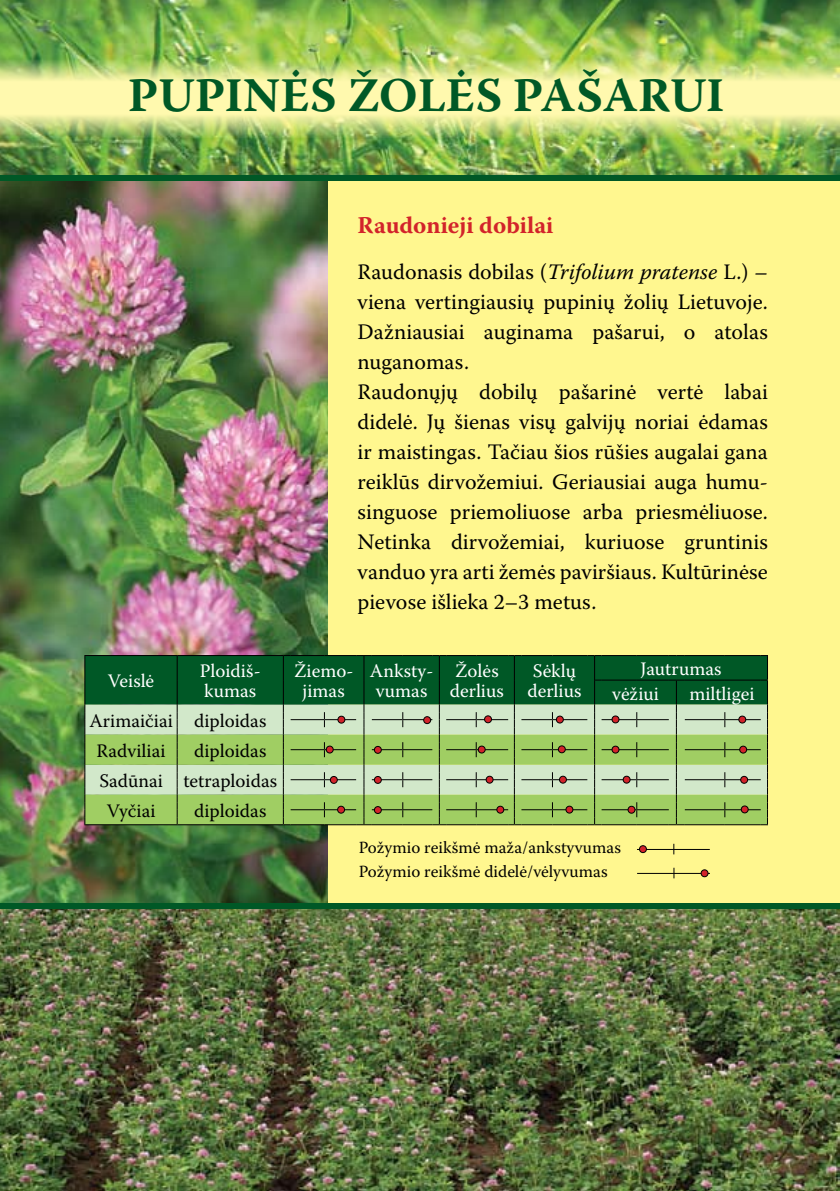
<style>
.page{position:relative;width:840px;height:1191px;background:#fff}
.page>*{position:absolute;margin:0;border:0;box-sizing:border-box;transform-origin:0 0}
.t1{font:700 48px "Warnock Pro";color:#005826}
.t2{font:700 24px "Warnock Pro";color:#d2232a}
.t3{font:22px/30px "Warnock Pro";color:#000}
.t4{font:19px/20px "Warnock Pro";color:#fff}
.t5{font:19px/30px "Warnock Pro";color:#000}
.t6{font:17px/24px "Warnock Pro";color:#000}
.s1{font-style:italic}
</style>
<div class="page">
<img style="left:0;top:0;width:839px;height:175px">
<svg style="left:0;top:59px;width:839px;height:38px;background:#dfe892"></svg>
<svg style="left:0;top:97px;width:839px;height:41px;background:#dae392"></svg>
<img style="left:0;top:180px;width:328px;height:724px">
<div style="left:328px;top:177px;width:511px;height:729px;background:#fff78f"></div>
<svg style="left:84px;top:655px;width:683px;height:170px;background:#7dad70"></svg>
<img style="left:0;top:909px;width:839px;height:282px">
<div style="left:0;top:904px;width:839px;height:5px;background:#005826"></div>
<div style="left:0;top:175px;width:839px;height:5px;background:#005826"></div>
<hr style="left:636px;top:849px;width:73px;height:1px;background:#000">
<svg style="left:639px;top:845px;width:7px;height:7px"></svg>
<div style="left:638px;top:845px;width:8px;height:8px;border:1px solid #000;border-radius:50%"></div>
<hr style="left:636px;top:873px;width:73px;height:1px;background:#000">
<div style="left:700px;top:870px;width:7px;height:6px;background:#d2232a;border-radius:50%"></div>
<div style="left:700px;top:869px;width:8px;height:8px;border:1px solid #000;border-radius:50%"></div>
<div style="left:338px;top:716px;width:6px;height:7px;background:#d2232a;border-radius:50%"></div>
<div style="left:337px;top:716px;width:8px;height:7px;border:1px solid #000;border-radius:50%"></div>
<div style="left:423px;top:716px;width:7px;height:7px;background:#d2232a;border-radius:50%"></div>
<div style="left:423px;top:716px;width:8px;height:8px;border:1px solid #000;border-radius:50%"></div>
<div style="left:484px;top:716px;width:7px;height:7px;background:#d2232a;border-radius:50%"></div>
<div style="left:484px;top:715px;width:7px;height:8px;border:1px solid #000;border-radius:50%"></div>
<svg style="left:556px;top:716px;width:7px;height:7px"></svg>
<div style="left:555px;top:715px;width:8px;height:8px;border:1px solid #000;border-radius:50%"></div>
<div style="left:611px;top:716px;width:7px;height:7px;background:#d2232a;border-radius:50%"></div>
<div style="left:611px;top:715px;width:8px;height:8px;border:1px solid #000;border-radius:50%"></div>
<div style="left:738px;top:716px;width:7px;height:7px;background:#d2232a;border-radius:50%"></div>
<div style="left:738px;top:715px;width:7px;height:8px;border:1px solid #000;border-radius:50%"></div>
<div style="left:739px;top:746px;width:7px;height:7px;background:#d2232a;border-radius:50%"></div>
<div style="left:739px;top:746px;width:7px;height:7px;border:1px solid #000;border-radius:50%"></div>
<svg style="left:740px;top:776px;width:7px;height:7px"></svg>
<div style="left:739px;top:776px;width:8px;height:7px;border:1px solid #000;border-radius:50%"></div>
<div style="left:740px;top:806px;width:7px;height:7px;background:#d2232a;border-radius:50%"></div>
<div style="left:740px;top:805px;width:8px;height:8px;border:1px solid #000;border-radius:50%"></div>
<div style="left:611px;top:746px;width:7px;height:7px;background:#d2232a;border-radius:50%"></div>
<div style="left:611px;top:746px;width:8px;height:7px;border:1px solid #000;border-radius:50%"></div>
<div style="left:622px;top:776px;width:7px;height:7px;background:#d2232a;border-radius:50%"></div>
<div style="left:622px;top:776px;width:8px;height:7px;border:1px solid #000;border-radius:50%"></div>
<div style="left:627px;top:806px;width:7px;height:7px;background:#d2232a;border-radius:50%"></div>
<div style="left:627px;top:806px;width:8px;height:7px;border:1px solid #000;border-radius:50%"></div>
<div style="left:558px;top:746px;width:7px;height:7px;background:#d2232a;border-radius:50%"></div>
<div style="left:557px;top:745px;width:8px;height:8px;border:1px solid #000;border-radius:50%"></div>
<svg style="left:559px;top:776px;width:7px;height:7px"></svg>
<div style="left:558px;top:776px;width:8px;height:7px;border:1px solid #000;border-radius:50%"></div>
<div style="left:565px;top:806px;width:7px;height:7px;background:#d2232a;border-radius:50%"></div>
<div style="left:565px;top:805px;width:8px;height:8px;border:1px solid #000;border-radius:50%"></div>
<div style="left:478px;top:746px;width:7px;height:7px;background:#d2232a;border-radius:50%"></div>
<div style="left:477px;top:745px;width:8px;height:8px;border:1px solid #000;border-radius:50%"></div>
<div style="left:486px;top:776px;width:7px;height:7px;background:#d2232a;border-radius:50%"></div>
<div style="left:485px;top:776px;width:8px;height:7px;border:1px solid #000;border-radius:50%"></div>
<div style="left:496px;top:806px;width:7px;height:7px;background:#d2232a;border-radius:50%"></div>
<div style="left:496px;top:806px;width:8px;height:7px;border:1px solid #000;border-radius:50%"></div>
<div style="left:326px;top:746px;width:7px;height:7px;background:#d2232a;border-radius:50%"></div>
<div style="left:326px;top:745px;width:7px;height:8px;border:1px solid #000;border-radius:50%"></div>
<div style="left:374px;top:746px;width:7px;height:7px;background:#d2232a;border-radius:50%"></div>
<div style="left:374px;top:746px;width:7px;height:7px;border:1px solid #000;border-radius:50%"></div>
<div style="left:374px;top:776px;width:7px;height:7px;background:#d2232a;border-radius:50%"></div>
<div style="left:374px;top:776px;width:7px;height:7px;border:1px solid #000;border-radius:50%"></div>
<div style="left:374px;top:806px;width:7px;height:7px;background:#d2232a;border-radius:50%"></div>
<div style="left:374px;top:806px;width:7px;height:8px;border:1px solid #000;border-radius:50%"></div>
<div style="left:330px;top:776px;width:7px;height:7px;background:#d2232a;border-radius:50%"></div>
<div style="left:330px;top:776px;width:7px;height:7px;border:1px solid #000;border-radius:50%"></div>
<div style="left:337px;top:806px;width:7px;height:7px;background:#d2232a;border-radius:50%"></div>
<div style="left:337px;top:806px;width:8px;height:7px;border:1px solid #000;border-radius:50%"></div>
<h1 class="t1" style="left:128px;top:66px;width:598px">PUPINĖS ŽOLĖS PAŠARUI</h1>
<p class="t2" style="left:357px;top:210px;width:197px">Raudonieji dobilai</p>
<p class="t3" style="left:357px;top:256px;width:411px">Raudonasis dobilas (<span class="s1">Trifolium pratense</span> L.) – viena vertingiausių pupinių žolių Lietuvoje.<br>Dažniausiai auginama pašarui, o atolas nuganomas.<br>Raudonųjų dobilų pašarinė vertė labai didelė. Jų šienas visų galvijų noriai ėdamas ir maistingas. Tačiau šios rūšies augalai gana reiklūs dirvožemiui. Geriausiai auga humu&shy;singuose priemoliuose arba priesmėliuose.<br>Netinka dirvožemiai, kuriuose gruntinis vanduo yra arti žemės paviršiaus. Kultūrinėse pievose išlieka 2–3 metus.</p>
<p class="t4" style="left:108px;top:671px;width:48px">Veislė</p>
<p class="t4" style="left:200px;top:661px;width:62px">Ploidiš&shy;kumas</p>
<p class="t4" style="left:294px;top:661px;width:61px;text-align:center">Žiemo&shy;jimas</p>
<p class="t4" style="left:370px;top:661px;width:65px;text-align:center">Anksty&shy;vumas</p>
<p class="t4" style="left:449px;top:661px;width:55px">Žolės derlius</p>
<p class="t4" style="left:527px;top:661px;width:55px">Sėklų derlius</p>
<p class="t4" style="left:611px;top:656px;width:111px;line-height:24.8px;text-indent:28px">Jautrumas vėžiui</p>
<p class="t4" style="left:689px;top:683px;width:67px">miltligei</p>
<p class="t5" style="left:96px;top:705px;width:171px;text-indent:-7px">Arimaičiai diploidas<br>Radviliai</p>
<p class="t5" style="left:194px;top:735px;width:74px">diploidas</p>
<p class="t5" style="left:99px;top:765px;width:179px">Sadūnai tetraploidas</p>
<p class="t5" style="left:107px;top:795px;width:50px">Vyčiai</p>
<p class="t5" style="left:194px;top:795px;width:74px">diploidas</p>
<p class="t6" style="left:358px;top:835px;width:264px">Požymio reikšmė maža/ankstyvumas<br>Požymio reikšmė didelė/vėlyvumas</p>
</div>
